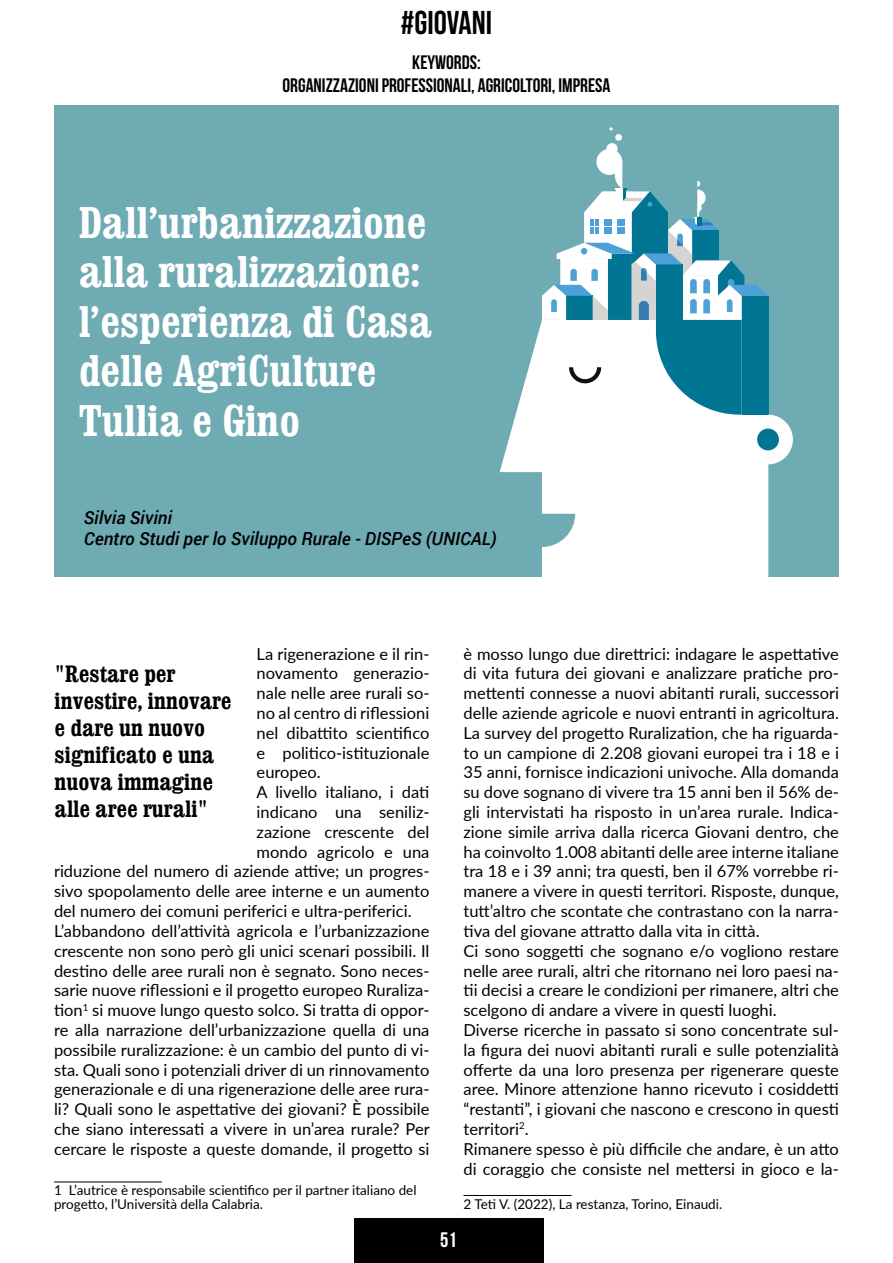
<style>
.page{position:relative;width:893px;height:1263px;background:#fff}
.page>*{position:absolute;margin:0;border:0;box-sizing:border-box;transform-origin:0 0}
.t1{font:700 condensed 45px/49.5px "Clarendon";color:#fff}
.t2{font:33px "Bebas Neue";color:#000}
.t3{font:700 condensed 24px/27px "Clarendon";color:#000}
.t4{font:21px "Bebas Neue";color:#fff}
.t5{font:19.5px/23.4px "Bebas Neue";color:#000;text-align:center}
.t6{font:italic 500 18px/21.6px "Roboto";color:#000}
.t7{font:16.5px/19.8px "Lato";color:#000}
.t8{font:13.5px/13.5px "Lato";color:#000}
</style>
<div class="page">
<div style="left:354px;top:1218px;width:189px;height:45px;background:#000"></div>
<div style="left:54px;top:105px;width:785px;height:471px;background:#6fabb3"></div>
<svg style="left:500px;top:320px;width:268px;height:256px;fill:#fff"></svg>
<div style="left:596px;top:149px;width:26px;height:26px;background:#fff;border-radius:50%"></div>
<div style="left:606px;top:143px;width:12px;height:11px;background:#fff;border-radius:50%"></div>
<div style="left:615px;top:134px;width:7px;height:7px;background:#fff;border-radius:50%"></div>
<svg style="left:609px;top:127px;width:4px;height:4px"></svg>
<div style="left:623px;top:547px;width:145px;height:29px;background:#fff"></div>
<svg style="left:542px;top:162px;width:251px;height:302px"></svg>
<hr style="left:54px;top:1181px;width:108px;height:1px;background:#000">
<hr style="left:463px;top:1195px;width:108px;height:1px;background:#000">
<h2 class="t2" style="left:401px;top:4px;width:93px">#GIOVANI</h2>
<p class="t5" style="left:283px;top:50px;width:329px">KEYWORDS:<br>ORGANIZZAZIONI PROFESSIONALI, AGRICOLTORI, IMPRESA</p>
<h1 class="t1" style="left:79px;top:197px;width:355px">Dall’urbanizzazione alla ruralizzazione: l’esperienza di Casa delle AgriCulture<br>Tullia e Gino</h1>
<p class="t6" style="left:84px;top:506px;width:414px">Silvia Sivini<br>Centro Studi per lo Sviluppo Rurale - DISPeS (UNICAL)</p>
<p class="t7" style="left:257px;top:643px;width:174px">La rigenerazione e il rin-</p>
<p class="t7" style="left:257px;top:663px;width:174px">novamento generazio-</p>
<p class="t7" style="left:257px;top:683px;width:174px">nale nelle aree rurali so-</p>
<p class="t7" style="left:257px;top:703px;width:174px">no al centro di riflessioni</p>
<p class="t7" style="left:257px;top:722px;width:174px">nel dibattito scientifico</p>
<p class="t7" style="left:257px;top:742px;width:174px">e politico-istituzionale</p>
<p class="t7" style="left:257px;top:762px;width:66px">europeo.</p>
<p class="t7" style="left:257px;top:782px;width:174px">A livello italiano, i dati</p>
<p class="t7" style="left:257px;top:802px;width:174px">indicano una seniliz-</p>
<p class="t7" style="left:257px;top:821px;width:174px">zazione crescente del</p>
<p class="t7" style="left:257px;top:841px;width:174px">mondo agricolo e una</p>
<p class="t7" style="left:54px;top:861px;width:377px">riduzione del numero di aziende attive; un progres-</p>
<p class="t7" style="left:54px;top:881px;width:377px">sivo spopolamento delle aree interne e un aumento</p>
<p class="t7" style="left:54px;top:901px;width:359px">del numero dei comuni periferici e ultra-periferici.</p>
<p class="t7" style="left:54px;top:920px;width:377px">L’abbandono dell’attività agricola e l’urbanizzazione</p>
<p class="t7" style="left:54px;top:940px;width:377px">crescente non sono però gli unici scenari possibili. Il</p>
<p class="t7" style="left:54px;top:960px;width:377px">destino delle aree rurali non è segnato. Sono neces-</p>
<p class="t7" style="left:54px;top:980px;width:377px">sarie nuove riflessioni e il progetto europeo Ruraliza-</p>
<p class="t7" style="left:54px;top:1000px;width:377px">tion<sup>1</sup> si muove lungo questo solco. Si tratta di oppor-</p>
<p class="t7" style="left:54px;top:1019px;width:377px">re alla narrazione dell’urbanizzazione quella di una</p>
<p class="t7" style="left:54px;top:1039px;width:377px">possibile ruralizzazione: è un cambio del punto di vi-</p>
<p class="t7" style="left:54px;top:1059px;width:377px">sta. Quali sono i potenziali driver di un rinnovamento</p>
<p class="t7" style="left:54px;top:1079px;width:377px">generazionale e di una rigenerazione delle aree rura-</p>
<p class="t7" style="left:54px;top:1099px;width:377px">li? Quali sono le aspettative dei giovani? È possibile</p>
<p class="t7" style="left:54px;top:1118px;width:377px">che siano interessati a vivere in un’area rurale? Per</p>
<p class="t7" style="left:54px;top:1138px;width:377px">cercare le risposte a queste domande, il progetto si</p>
<p class="t8" style="left:54px;top:1183px;width:364px">1 L’autrice è responsabile scientifico per il partner italiano del progetto, l’Università della Calabria.</p>
<h3 class="t3" style="left:55px;top:660px;width:178px">"Restare per investire, innovare e dare un nuovo significato e una nuova immagine alle aree rurali"</h3>
<p class="t4" style="left:440px;top:1228px;width:18px">51</p>
<p class="t7" style="left:463px;top:643px;width:377px">è mosso lungo due direttrici: indagare le aspettative di vita futura dei giovani e analizzare pratiche pro&shy;mettenti connesse a nuovi abitanti rurali, successori delle aziende agricole e nuovi entranti in agricoltura.<br>La survey del progetto Ruralization, che ha riguarda&shy;to un campione di 2.208 giovani europei tra i 18 e i 35 anni, fornisce indicazioni univoche. Alla domanda su dove sognano di vivere tra 15 anni ben il 56% de&shy;gli intervistati ha risposto in un’area rurale. Indica&shy;zione simile arriva dalla ricerca Giovani dentro, che ha coinvolto 1.008 abitanti delle aree interne italiane tra 18 e i 39 anni; tra questi, ben il 67% vorrebbe ri&shy;manere a vivere in questi territori. Risposte, dunque, tutt’altro che scontate che contrastano con la narra&shy;tiva del giovane attratto dalla vita in città.<br>Ci sono soggetti che sognano e/o vogliono restare nelle aree rurali, altri che ritornano nei loro paesi na&shy;tii decisi a creare le condizioni per rimanere, altri che scelgono di andare a vivere in questi luoghi.<br>Diverse ricerche in passato si sono concentrate sul&shy;la figura dei nuovi abitanti rurali e sulle potenzialità offerte da una loro presenza per rigenerare queste aree. Minore attenzione hanno ricevuto i cosiddetti “restanti”, i giovani che nascono e crescono in questi territori<sup>2</sup>.<br>Rimanere spesso è più difficile che andare, è un atto di coraggio che consiste nel mettersi in gioco e la-</p>
<p class="t8" style="left:463px;top:1197px;width:260px">2 Teti V. (2022), La restanza, Torino, Einaudi.</p>
</div>
